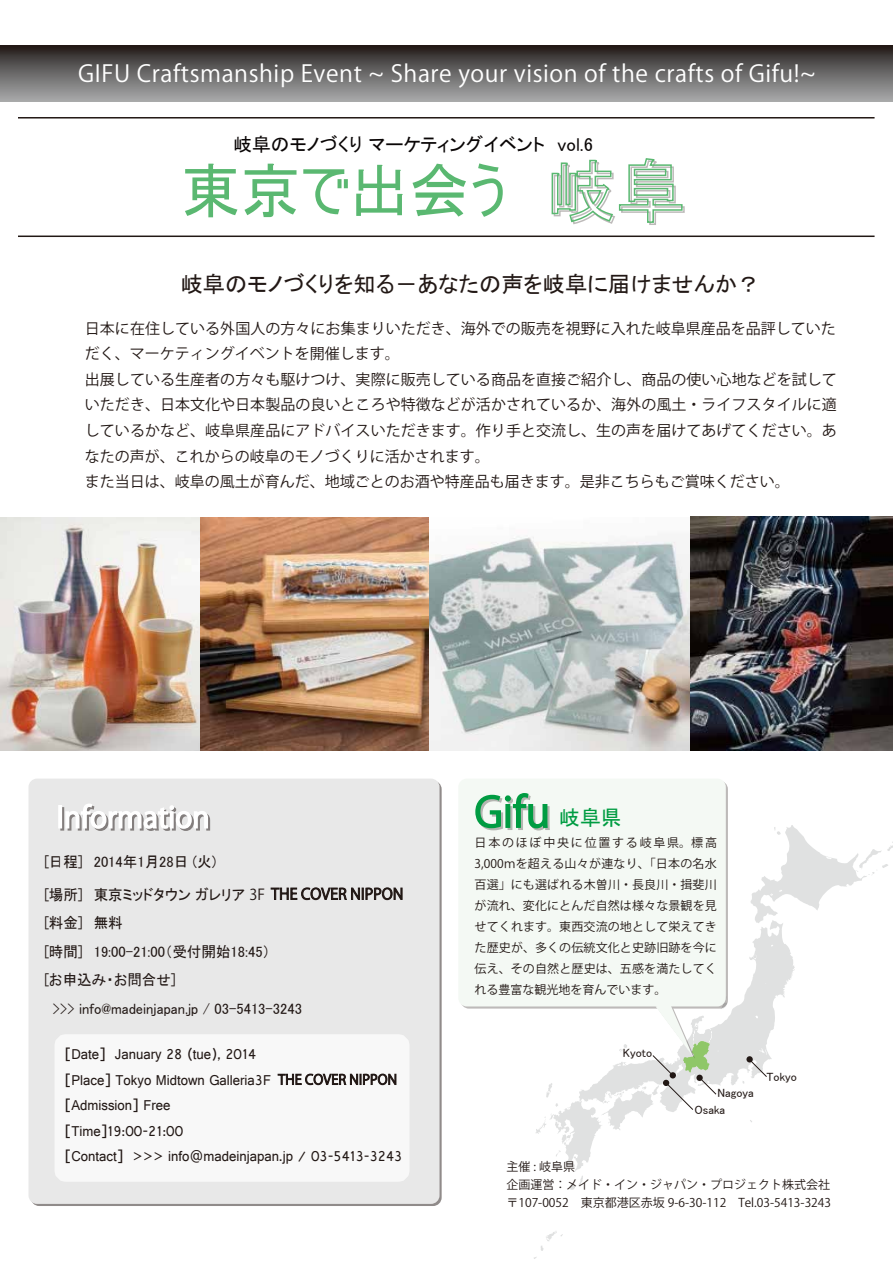
<style>
.page{position:relative;width:893px;height:1263px;background:#fff}
.page>*{position:absolute;margin:0;border:0;box-sizing:border-box;transform-origin:0 0}
.t1{font:60px "MS UI Gothic";color:#5ab871}
.t2{font:23.25px "Koz Go Pr 6 N";letter-spacing:.025em;color:#fff}
.t3{font:22.35px "MS P Gothic";color:#221815}
.t4{font:20.85px "MS UI Gothic";color:#009c42}
.t5{font:18.75px "MS P Gothic";color:#090505}
.t6{font:15px/25.5px "Koz Go Pr 6 N";letter-spacing:.005em;color:#221815}
.t7{font:15px/25.5px "Gautami";color:#221815;scale:.95 1}
.t8{font:15px/32.2px "MS P Gothic";color:#221815}
.t9{font:12px/21px "Koz Go Pr 6 N";color:#221815;text-align:justify}
.t10{font:12px/16.6px "MS P Gothic";color:#221815}
.s1{font-family:"Koz Go Pr 6 N"}
</style>
<div class="page">
<div style="left:0;top:46px;width:893px;height:55px;background:linear-gradient(to bottom,#26201e,#abadae)"></div>
<hr style="left:18px;top:117px;width:856px;height:2px;background:#221815">
<hr style="left:18px;top:236px;width:856px;height:1px;background:#221815">
<svg style="left:551px;top:158px;width:134px;height:67px"></svg>
<div style="left:28px;top:778px;width:411px;height:426px;background:#e8e8e8;border-radius:9px"></div>
<svg style="left:517px;top:825px;width:376px;height:434px"></svg>
<div style="left:458px;top:778px;width:268px;height:228px;background:#f4f9f4;border-radius:9px"></div>
<div style="left:746px;top:1056px;width:7px;height:6px;background:#221815;border-radius:50%"></div>
<svg style="left:749px;top:1059px;width:19px;height:19px"></svg>
<svg style="left:652px;top:1006px;width:65px;height:105px"></svg>
<svg style="left:475px;top:793px;width:75px;height:38px"></svg>
<svg style="left:271px;top:887px;width:131px;height:14px"></svg>
<div style="left:55px;top:1034px;width:354px;height:148px;background:#f8f8f8"></div>
<svg style="left:60px;top:807px;width:4px;height:24px"></svg>
<hr style="left:58px;top:805px;width:4px;height:23px;background:#fff">
<svg style="left:65px;top:804px;width:146px;height:27px"></svg>
<svg style="left:278px;top:1074px;width:118px;height:13px"></svg>
<img style="left:199px;top:518px;width:230px;height:232px">
<img style="left:0;top:518px;width:199px;height:232px">
<img style="left:429px;top:518px;width:262px;height:232px">
<img style="left:691px;top:517px;width:202px;height:233px">
<h2 class="t2" style="left:78px;top:60px;width:739px">GIFU Craftsmanship Event ~ Share your vision of the crafts of Gifu!~</h2>
<p class="t5" style="left:233px;top:135px;width:361px">岐阜のモノづくり マーケティングイベント　vol.6</p>
<h1 class="t1" style="left:181px;top:160px;width:326px">東京で出会う</h1>
<h3 class="t3" style="left:181px;top:272px;width:581px">岐阜のモノづくりを知る－あなたの声を岐阜に届けませんか？</h3>
<p class="t6" style="left:85px;top:316px;width:754px">日本に在住している外国人の方々にお集まりいただき、海外での販売を視野に入れた岐阜県産品を品評していただく、マーケティングイベントを開催します。<br>出展している生産者の方々も駆けつけ、実際に販売している商品を直接ご紹介し、商品の使い心地などを試していただき、日本文化や日本製品の良いところや特徴などが活かされているか、海外の風土・ライフスタイルに適しているかなど、岐阜県産品にアドバイスいただきます。作り手と交流し、生の声を届けてあげてください。あなたの声が、これからの岐阜のモノづくりに活かされます。<br>また当日は、岐阜の風土が育んだ、地域ごとのお酒や特産品も届きます。是非こちらもご賞味ください。</p>
<p class="t8" style="left:44px;top:846px;width:222px">[日程] 2014年1月28日 (火)<br>[場所] 東京ミッドタウン ガレリア <span class="s1">3F</span></p>
<p class="t8" style="left:44px;top:906px;width:80px">[料金] 無料</p>
<p class="t8" style="left:44px;top:935px;width:227px">[時間] 19:00-21:00（受付開始18:45）</p>
<p class="t8" style="left:44px;top:963px;width:133px">[お申込み・お問合せ]</p>
<p class="t8" style="left:53px;top:992px;width:250px">&gt;&gt;&gt; info@madeinjapan.jp / 03-5413-3243</p>
<p class="t7" style="left:65px;top:1041px;width:357px">[Date] January 28 (tue), 2014<br>[Place] Tokyo Midtown Galleria3F<br>[Admission] Free<br>[Time]19:00-21:00<br>[Contact] &gt;&gt;&gt; info@madeinjapan.jp / 03-5413-3243</p>
<h3 class="t4" style="left:559px;top:807px;width:64px">岐阜県</h3>
<p class="t9" style="left:475px;top:832px;width:244px">日本のほぼ中央に位置する岐阜県。標高3,000ｍを超える山々が連なり、「日本の名水百選」にも選ばれる木曽川・長良川・揖斐川が流れ、変化にとんだ自然は様々な景観を見せてくれます。東西交流の地として栄えてきた歴史が、多くの伝統文化と史跡旧跡を今に伝え、その自然と歴史は、五感を満たしてくれる豊富な観光地を育んでいます。　</p>
<p class="t10" style="left:623px;top:1044px;width:31px">Kyoto</p>
<p class="t10" style="left:694px;top:1085px;width:61px;text-indent:23px">Nagoya<br>Osaka</p>
<p class="t10" style="left:766px;top:1068px;width:32px">Tokyo</p>
<p class="t9" style="left:506px;top:1158px;width:338px;line-height:18px;text-align:left">主催 : 岐阜県<br>企画運営： メイド・イン・ジャパン・プロジェクト株式会社〒107-0052　東京都港区赤坂 9-6-30-112　Tel.03-5413-3243　</p>
</div>
